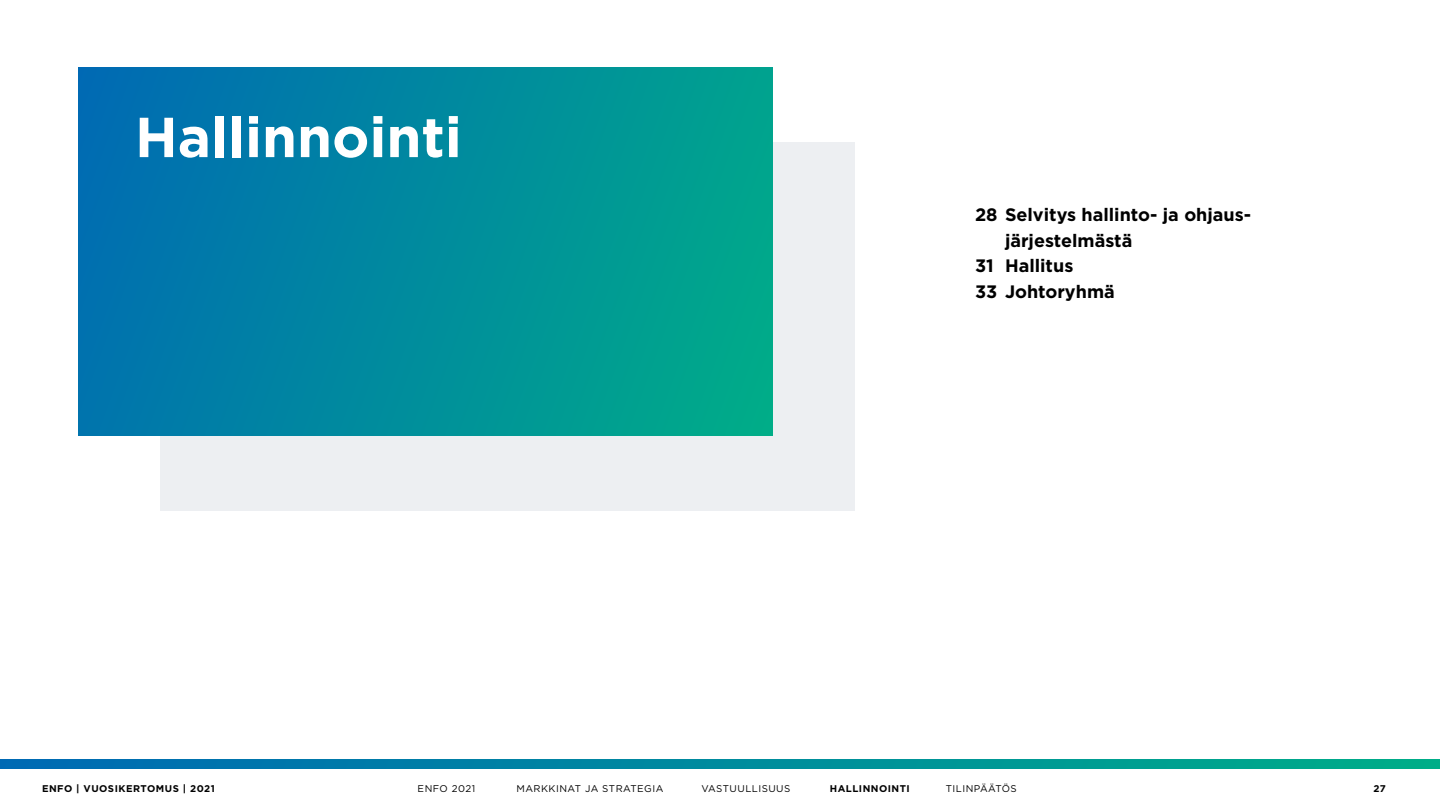
<style>
.page{position:relative;width:1440px;height:810px;background:#fff}
.page>*{position:absolute;margin:0;border:0;box-sizing:border-box;transform-origin:0 0}
.t1{font:700 56.25px "Gotham";color:#fff}
.t2{font:700 18px "Gotham";color:#000}
.t3{font:9.75px "Gotham";letter-spacing:.05em;color:#000}
.t4{font:700 9.75px "Gotham";letter-spacing:.05em;color:#000}
</style>
<div class="page">
<div style="left:160px;top:142px;width:695px;height:369px;background:#edeff2"></div>
<div style="left:78px;top:68px;width:694px;height:368px;background:linear-gradient(to right,#006eb0,#00a88b)"></div>
<svg style="left:0;top:760px;width:1440px;height:8px;background:#008b9d"></svg>
<h1 class="t1" style="left:135px;top:100px;width:328px">Hallinnointi</h1>
<p class="t2" style="left:975px;top:203px;width:276px">28 Selvitys hallinto- ja ohjaus-</p>
<p class="t2" style="left:1005px;top:229px;width:129px">järjestelmästä</p>
<p class="t2" style="left:975px;top:254px;width:100px">31 Hallitus</p>
<p class="t2" style="left:975px;top:280px;width:141px">33 Johtoryhmä</p>
<p class="t4" style="left:42px;top:782px;width:174px">ENFO | VUOSIKERTOMUS | 2021</p>
<p class="t3" style="left:418px;top:782px;width:59px">ENFO 2021</p>
<p class="t3" style="left:516px;top:782px;width:149px">MARKKINAT JA STRATEGIA</p>
<p class="t3" style="left:701px;top:782px;width:91px">VASTUULLISUUS</p>
<p class="t4" style="left:830px;top:782px;width:82px">HALLINNOINTI</p>
<p class="t3" style="left:946px;top:782px;width:72px">TILINPÄÄTÖS</p>
<p class="t4" style="left:1373px;top:782px;width:14px">27</p>
</div>
